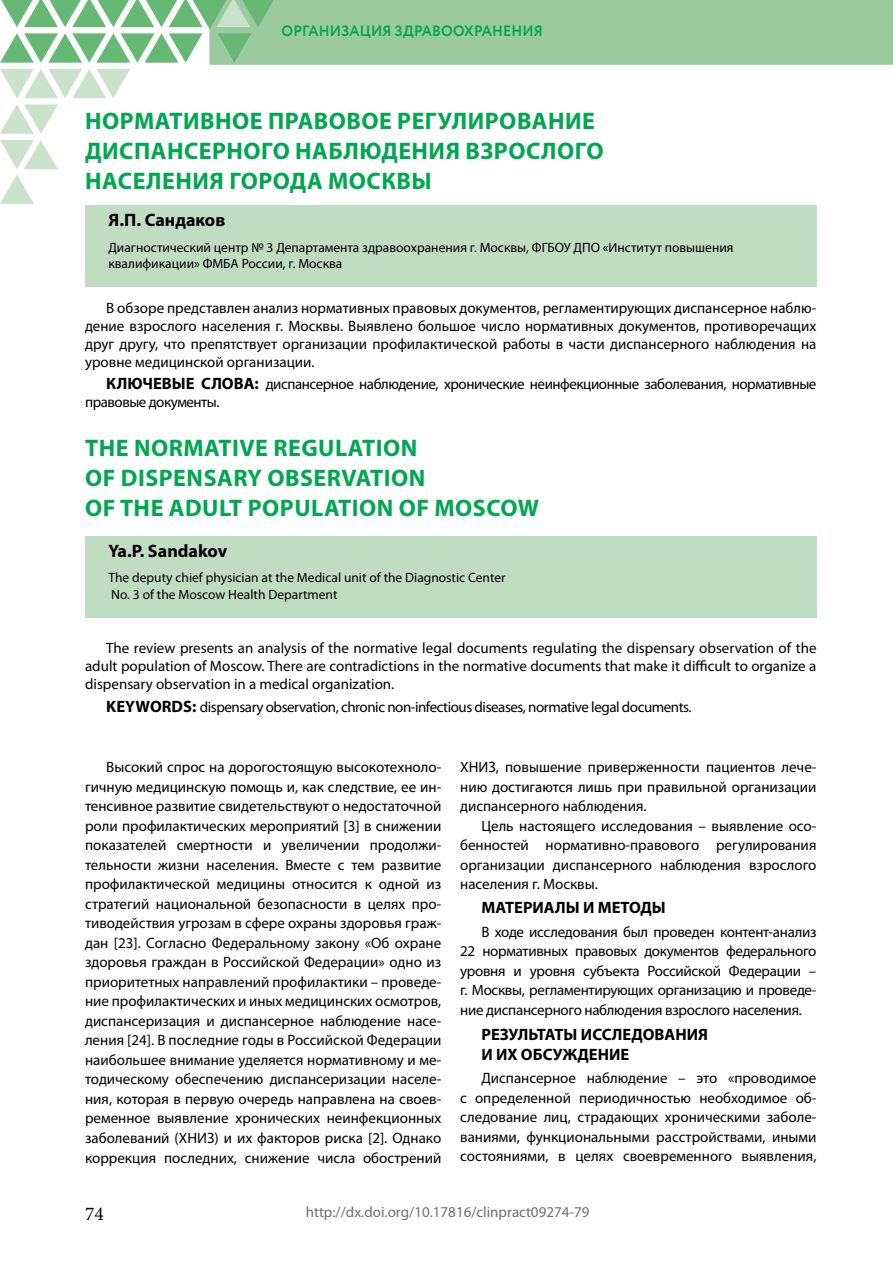
<style>
.page{position:relative;width:893px;height:1263px;background:#fff}
.page>*{position:absolute;margin:0;border:0;box-sizing:border-box;transform-origin:0 0}
.t1{font:700 24px/30px "Myriad Pro";letter-spacing:.02em;color:#00a750}
.t2{font:19.5px "Minion Pro";color:#000}
.t3{font:700 18px "Myriad Pro";color:#000}
.t4{font:700 16.5px/19.5px "Myriad Pro";color:#000}
.t5{font:15px/19.5px "Myriad Pro";color:#000;text-align:justify}
.t6{font:15px/18px "Myriad Pro";letter-spacing:-.03em;color:#000}
.t7{font:15px "Myriad Pro";color:#6d6e71}
.t8{font:700 15px "Circe";letter-spacing:.01em;color:#00a750;scale:.95 1}
.t9{font:13.5px/16.2px "Myriad Pro";color:#000}
.s1{font-weight:700;font-size:16.5px}
</style>
<div class="page">
<svg style="left:0;top:104px;width:58px;height:30px"></svg>
<svg style="left:0;top:140px;width:58px;height:64px"></svg>
<svg style="left:0;top:0;width:893px;height:98px"></svg>
<div style="left:85px;top:205px;width:731px;height:82px;background:#c1ddc1"></div>
<div style="left:85px;top:536px;width:731px;height:81px;background:#c1ddc1"></div>
<p class="t8" style="left:282px;top:21px;width:277px">ОРГАНИЗАЦИЯ ЗДРАВООХРАНЕНИЯ</p>
<h1 class="t1" style="left:85px;top:106px;width:520px">НОРМАТИВНОЕ ПРАВОВОЕ РЕГУЛИРОВАНИЕ<br>ДИСПАНСЕРНОГО НАБЛЮДЕНИЯ ВЗРОСЛОГО<br>НАСЕЛЕНИЯ ГОРОДА МОСКВЫ</h1>
<p class="t3" style="left:108px;top:210px;width:118px">Я.П. Сандаков</p>
<p class="t9" style="left:108px;top:239px;width:627px">Диагностический центр № 3 Департамента здравоохранения г. Москвы, ФГБОУ ДПО «Институт повышения квалификации» ФМБА России, г. Москва</p>
<p class="t5" style="left:85px;top:299px;width:733px;line-height:18px;text-indent:21px">В обзоре представлен анализ нормативных правовых документов, регламентирующих диспансерное наблю&shy;дение взрослого населения г. Москвы. Выявлено большое число нормативных документов, противоречащих друг другу, что препятствует организации профилактической работы в части диспансерного наблюдения на уровне медицинской организации.</p>
<p class="t6" style="left:85px;top:375px;width:733px;text-indent:21px"><span class="s1">КЛЮЧЕВЫЕ СЛОВА:</span> диспансерное наблюдение, хронические неинфекционные заболевания, нормативные правовые документы.</p>
<h1 class="t1" style="left:85px;top:433px;width:455px">THE NORMATIVE REGULATION<br>OF DISPENSARY OBSERVATION<br>OF THE ADULT POPULATION OF MOSCOW</h1>
<p class="t3" style="left:108px;top:541px;width:120px">Ya.P. Sandakov</p>
<p class="t9" style="left:108px;top:569px;width:399px">The deputy chief physician at the Medical unit of the Diagnostic Center<br>No. 3 of the Moscow Health Department</p>
<p class="t5" style="left:85px;top:639px;width:733px;line-height:18px;text-indent:21px">The review presents an analysis of the normative legal documents regulating the dispensary observation of the adult population of Moscow. There are contradictions in the normative documents that make it difficult to organize a dispensary observation in a medical organization.</p>
<p class="t6" style="left:106px;top:697px;width:587px"><span class="s1">KEYWORDS:</span> dispensary observation, chronic non-infectious diseases, normative legal documents.</p>
<p class="t5" style="left:85px;top:757px;width:358px;text-indent:21px">Высокий спрос на дорогостоящую высокотехноло&shy;гичную медицинскую помощь и, как следствие, ее ин&shy;тенсивное развитие свидетельствуют о недостаточной роли профилактических мероприятий [3] в снижении показателей смертности и увеличении продолжи&shy;тельности жизни населения. Вместе с тем развитие профилактической медицины относится к одной из стратегий национальной безопасности в целях про&shy;тиводействия угрозам в сфере охраны здоровья граж&shy;дан [23]. Согласно Федеральному закону «Об охране здоровья граждан в Российской Федерации» одно из приоритетных направлений профилактики – проведе&shy;ние профилактических и иных медицинских осмотров, диспансеризация и диспансерное наблюдение насе&shy;ления [24]. В последние годы в Российской Федерации наибольшее внимание уделяется нормативному и ме&shy;тодическому обеспечению диспансеризации населе&shy;ния, которая в первую очередь направлена на своев&shy;ременное выявление хронических неинфекционных заболеваний (ХНИЗ) и их факторов риска [2]. Однако коррекция последних, снижение числа обострений</p>
<p class="t5" style="left:460px;top:757px;width:358px">ХНИЗ, повышение приверженности пациентов лече&shy;нию достигаются лишь при правильной организации диспансерного наблюдения.</p>
<p class="t5" style="left:460px;top:816px;width:358px;text-indent:21px">Цель настоящего исследования – выявление осо&shy;бенностей нормативно-правового регулирования организации диспансерного наблюдения взрослого населения г. Москвы.</p>
<p class="t4" style="left:481px;top:898px;width:186px">МАТЕРИАЛЫ И МЕТОДЫ</p>
<p class="t5" style="left:460px;top:922px;width:358px;text-indent:21px">В ходе исследования был проведен контент-анализ 22 нормативных правовых документов федерального уровня и уровня субъекта Российской Федерации – г. Москвы, регламентирующих организацию и проведе&shy;ние диспансерного наблюдения взрослого населения.</p>
<p class="t4" style="left:481px;top:1025px;width:228px">РЕЗУЛЬТАТЫ ИССЛЕДОВАНИЯ<br>И ИХ ОБСУЖДЕНИЕ</p>
<p class="t5" style="left:460px;top:1068px;width:358px;text-indent:21px">Диспансерное наблюдение – это «проводимое с определенной периодичностью необходимое об&shy;следование лиц, страдающих хроническими заболе&shy;ваниями, функциональными расстройствами, иными состояниями, в целях своевременного выявления,</p>
<h2 class="t2" style="left:85px;top:1200px;width:20px">74</h2>
<p class="t7" style="left:306px;top:1202px;width:285px">http://dx.doi.org/10.17816/clinpract09274-79</p>
</div>
